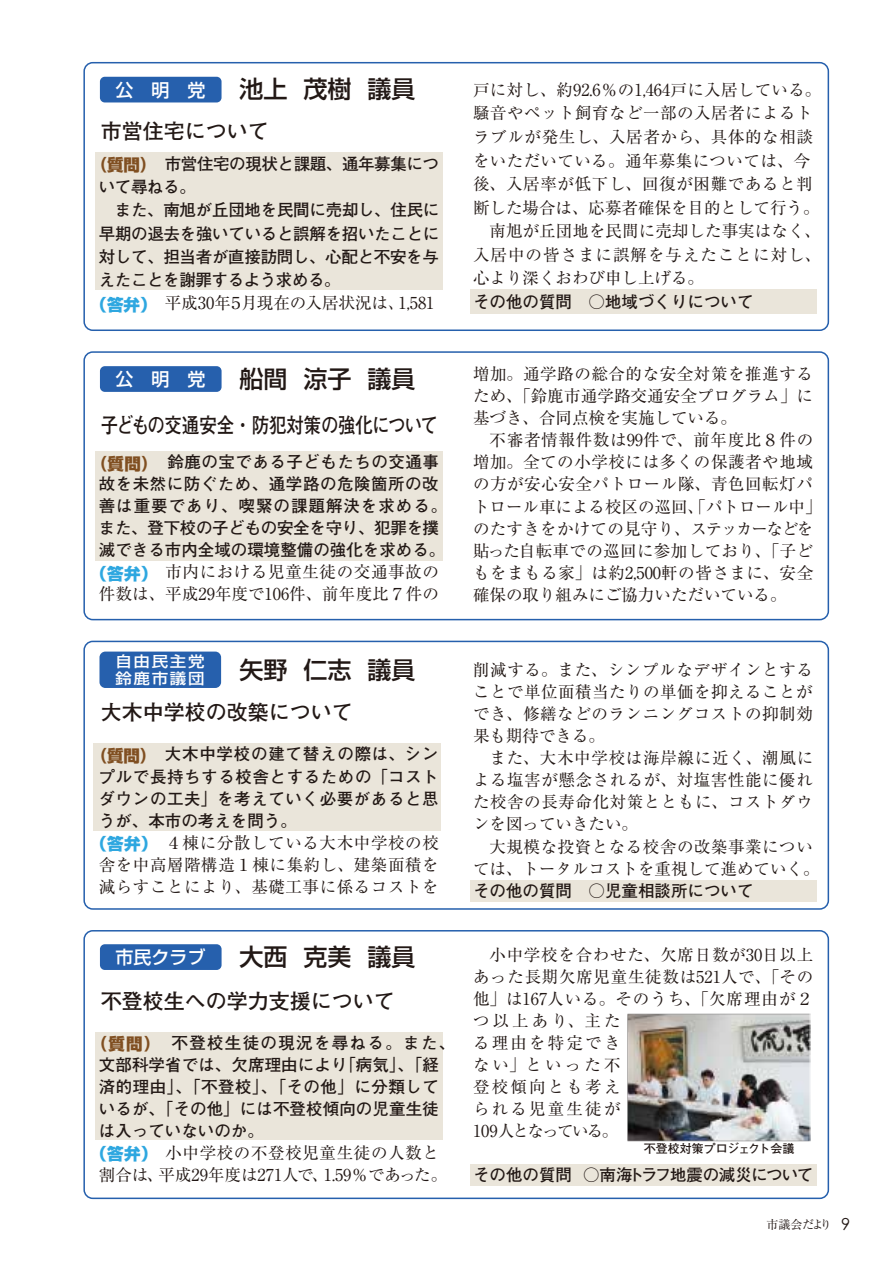
<style>
.page{position:relative;width:893px;height:1263px;background:#fff}
.page>*{position:absolute;margin:0;border:0;box-sizing:border-box;transform-origin:0 0}
.t1{font:500 24px "Shin Go Pro";color:#221815}
.t2{font:700 21px "Futo Go B101 Pro";color:#221815}
.t3{font:700 21px "Futo Go B101 Pro";letter-spacing:-.02em;color:#221815;scale:.83 1}
.t4{font:500 18px "Shin Go Pro";color:#fff}
.t5{font:16.5px/22px "Ryumin Pro";letter-spacing:.035em;color:#221815;text-align:justify}
.t6{font:700 16.5px/22px "Futo Go B101 Pro";color:#221815;text-align:justify}
.t7{font:16.5px/22px "Ryumin Pro";color:#221815;text-align:center}
.t8{font:700 16.5px/22px "Futo Go B101 Pro";letter-spacing:.03em;color:#221815;text-align:center}
.t9{font:16.5px/22px "Ryumin Pro";letter-spacing:.015em;color:#221815;text-align:center}
.t10{font:700 16.5px/23.2px "Futo Go B101 Pro";letter-spacing:-.025em;color:#221815}
.t11{font:700 16.5px "Futo Go B101 Pro";letter-spacing:-.02em;color:#221815}
.t12{font:16.5px "Ryumin Pro";letter-spacing:.005em;color:#221815}
.t13{font:16.5px "Ryumin Pro";letter-spacing:.06em;color:#221815}
.t14{font:500 14.85px/16.5px "Shin Go Pro";letter-spacing:.1em;color:#fff;scale:1.11 1}
.t15{font:700 12px "Futo Go B101 Pro";color:#221815}
.t16{font:12px "Ryumin Pro";letter-spacing:-.045em;color:#221815}
.s1{font-family:"UD Shin Go Pro";font-weight:800;color:#804f21}
.s2{font-family:"Shin Go Pro";font-weight:800;color:#2ea7e0}
.s3{font-family:"Century Gothic";font-size:16.5px}
</style>
<div class="page">
<div style="left:99px;top:652px;width:122px;height:36px;background:#2660ad;border-radius:6px"></div>
<div style="left:83px;top:62px;width:746px;height:269px;border:2px solid #2660ad;border-radius:9px"></div>
<div style="left:83px;top:351px;width:746px;height:269px;border:2px solid #2660ad;border-radius:9px"></div>
<div style="left:83px;top:641px;width:746px;height:269px;border:2px solid #2660ad;border-radius:9px"></div>
<div style="left:83px;top:930px;width:746px;height:269px;border:2px solid #2660ad;border-radius:9px"></div>
<div style="left:470px;top:289px;width:346px;height:25px;background:#eae5da"></div>
<div style="left:470px;top:1164px;width:346px;height:22px;background:#eae5da"></div>
<div style="left:470px;top:880px;width:346px;height:22px;background:#eae5da"></div>
<div style="left:95px;top:152px;width:348px;height:138px;background:#eae5da"></div>
<div style="left:100px;top:77px;width:122px;height:25px;background:#2660ad;border-radius:5px"></div>
<div style="left:95px;top:451px;width:348px;height:110px;background:#eae5da"></div>
<div style="left:93px;top:743px;width:348px;height:88px;background:#eae5da"></div>
<div style="left:100px;top:366px;width:122px;height:26px;background:#2660ad;border-radius:5px"></div>
<div style="left:100px;top:944px;width:122px;height:26px;background:#2660ad;border-radius:5px"></div>
<div style="left:95px;top:1032px;width:348px;height:108px;background:#eae5da"></div>
<img style="left:627px;top:1013px;width:184px;height:129px">
<p class="t4" style="left:115px;top:75px;width:92px">公　明　党</p>
<h1 class="t1" style="left:240px;top:70px;width:177px">池上 茂樹 議員</h1>
<p class="t2" style="left:101px;top:114px;width:169px">市営住宅について</p>
<p class="t10" style="left:99px;top:150px;width:342px;text-indent:-8px"><span class="s1">（質問）</span>市営住宅の現状と課題、通年募集について尋ねる。</p>
<p class="t6" style="left:99px;top:196px;width:342px;line-height:23.2px;text-indent:16px">また、南旭が丘団地を民間に売却し、住民に早期の退去を強いていると誤解を招いたことに対して、担当者が直接訪問し、心配と不安を与えたことを謝罪するよう求める。</p>
<p class="t7" style="left:91px;top:291px;width:345px"><span class="s2">（答弁）</span>平成30年５月現在の入居状況は、1,581</p>
<p class="t4" style="left:115px;top:364px;width:91px">公　明　党</p>
<h1 class="t1" style="left:240px;top:359px;width:177px">船間 涼子 議員</h1>
<p class="t3" style="left:101px;top:408px;width:408px">子どもの交通安全・防犯対策の強化について</p>
<p class="t8" style="left:91px;top:449px;width:358px"><span class="s1">（質問）</span>　鈴鹿の宝である子どもたちの交通事故を未然に防ぐため、通学路の危険箇所の改善は重要であり、喫緊の課題解決を求める。また、登下校の子どもの安全を守り、犯罪を撲滅できる市内全域の環境整備の強化を求める。</p>
<p class="t9" style="left:91px;top:560px;width:350px"><span class="s2">（答弁）</span>市内における児童生徒の交通事故の件数は、平成29年度で106件、前年度比７件の</p>
<p class="t14" style="left:115px;top:652px;width:82px">自由民主党鈴鹿市議団</p>
<h1 class="t1" style="left:240px;top:650px;width:177px">矢野 仁志 議員</h1>
<p class="t2" style="left:101px;top:695px;width:253px">大木中学校の改築について</p>
<p class="t6" style="left:99px;top:741px;width:341px;text-indent:-8px"><span class="s1">（質問）</span>大木中学校の建て替えの際は、シンプルで長持ちする校舎とするための「コストダウンの工夫」を考えていく必要があると思うが、本市の考えを問う。</p>
<p class="t5" style="left:91px;top:830px;width:350px;text-align:center"><span class="s2">（答弁）</span>４棟に分散している大木中学校の校舎を中高層階構造１棟に集約し、建築面積を減らすことにより、基礎工事に係るコストを</p>
<p class="t4" style="left:115px;top:942px;width:91px">市民クラブ</p>
<h1 class="t1" style="left:240px;top:937px;width:177px">大西 克美 議員</h1>
<p class="t2" style="left:101px;top:984px;width:295px">不登校生への学力支援について</p>
<p class="t6" style="left:99px;top:1029px;width:358px;text-align:left;text-indent:-8px"><span class="s1">（質問）</span> 不登校生徒の現況を尋ねる。また、文部科学省では、欠席理由により「病気」、「経済的理由」、「不登校」、「その他」に分類しているが、「その他」には不登校傾向の児童生徒は入っていないのか。</p>
<p class="t7" style="left:91px;top:1140px;width:358px"><span class="s2">（答弁）</span>小中学校の不登校児童生徒の人数と割合は、平成29年度は271人で、1.59％であった。</p>
<p class="t5" style="left:473px;top:78px;width:350px">戸に対し、約92.6％の1,464戸に入居している。</p>
<p class="t5" style="left:473px;top:101px;width:341px">騒音やペット飼育など一部の入居者によるト</p>
<p class="t5" style="left:473px;top:125px;width:342px">ラブルが発生し、入居者から、具体的な相談</p>
<p class="t5" style="left:473px;top:148px;width:339px">をいただいている。通年募集については、今</p>
<p class="t5" style="left:473px;top:172px;width:342px">後、入居率が低下し、回復が困難であると判</p>
<p class="t7" style="left:473px;top:195px;width:348px">断した場合は、応募者確保を目的として行う。</p>
<p class="t12" style="left:489px;top:218px;width:333px">南旭が丘団地を民間に売却した事実はなく、</p>
<p class="t13" style="left:473px;top:242px;width:350px">入居中の皆さまに誤解を与えたことに対し、</p>
<p class="t7" style="left:473px;top:266px;width:232px">心より深くおわび申し上げる。</p>
<p class="t6" style="left:473px;top:288px;width:282px">その他の質問　○地域づくりについて</p>
<p class="t5" style="left:473px;top:362px;width:341px">増加。通学路の総合的な安全対策を推進するため、「鈴鹿市通学路交通安全プログラム」に基づき、合同点検を実施している。</p>
<p class="t5" style="left:473px;top:428px;width:350px;text-align:left;text-indent:17px">不審者情報件数は99件で、前年度比８件の増加。全ての小学校には多くの保護者や地域の方が安心安全パトロール隊、青色回転灯パトロール車による校区の巡回、「パトロール中」のたすきをかけての見守り、ステッカーなどを貼った自転車での巡回に参加しており、「子どもをまもる家」は約2,500軒の皆さまに、安全確保の取り組みにご協力いただいている。</p>
<p class="t5" style="left:473px;top:658px;width:342px">削減する。また、シンプルなデザインとすることで単位面積当たりの単価を抑えることができ、修繕などのランニングコストの抑制効果も期待できる。</p>
<p class="t5" style="left:473px;top:746px;width:342px;text-indent:16px">また、大木中学校は海岸線に近く、潮風による塩害が懸念されるが、対塩害性能に優れた校舎の長寿命化対策とともに、コストダウンを図っていきたい。</p>
<p class="t5" style="left:473px;top:834px;width:348px;text-align:center">大規模な投資となる校舎の改築事業につい<br>ては、トータルコストを重視して進めていく。</p>
<p class="t6" style="left:473px;top:877px;width:282px">その他の質問　○児童相談所について</p>
<p class="t5" style="left:473px;top:942px;width:342px;text-align:left;text-indent:16px">小中学校を合わせた、欠席日数が30日以上あった長期欠席児童生徒数は521人で、「その他」は167人いる。そのうち、「欠席理由が２つ以上あり、主た<br>る理由を特定でき<br>ない」といった不<br>登校傾向とも考え<br>られる児童生徒が<br>109人となっている。</p>
<p class="t11" style="left:473px;top:1162px;width:342px">その他の質問 ○南海トラフ地震の減災について</p>
<p class="t15" style="left:644px;top:1139px;width:152px">不登校対策プロジェクト会議</p>
<p class="t16" style="left:767px;top:1215px;width:85px">市議会だより <span class="s3">9</span></p>
</div>
